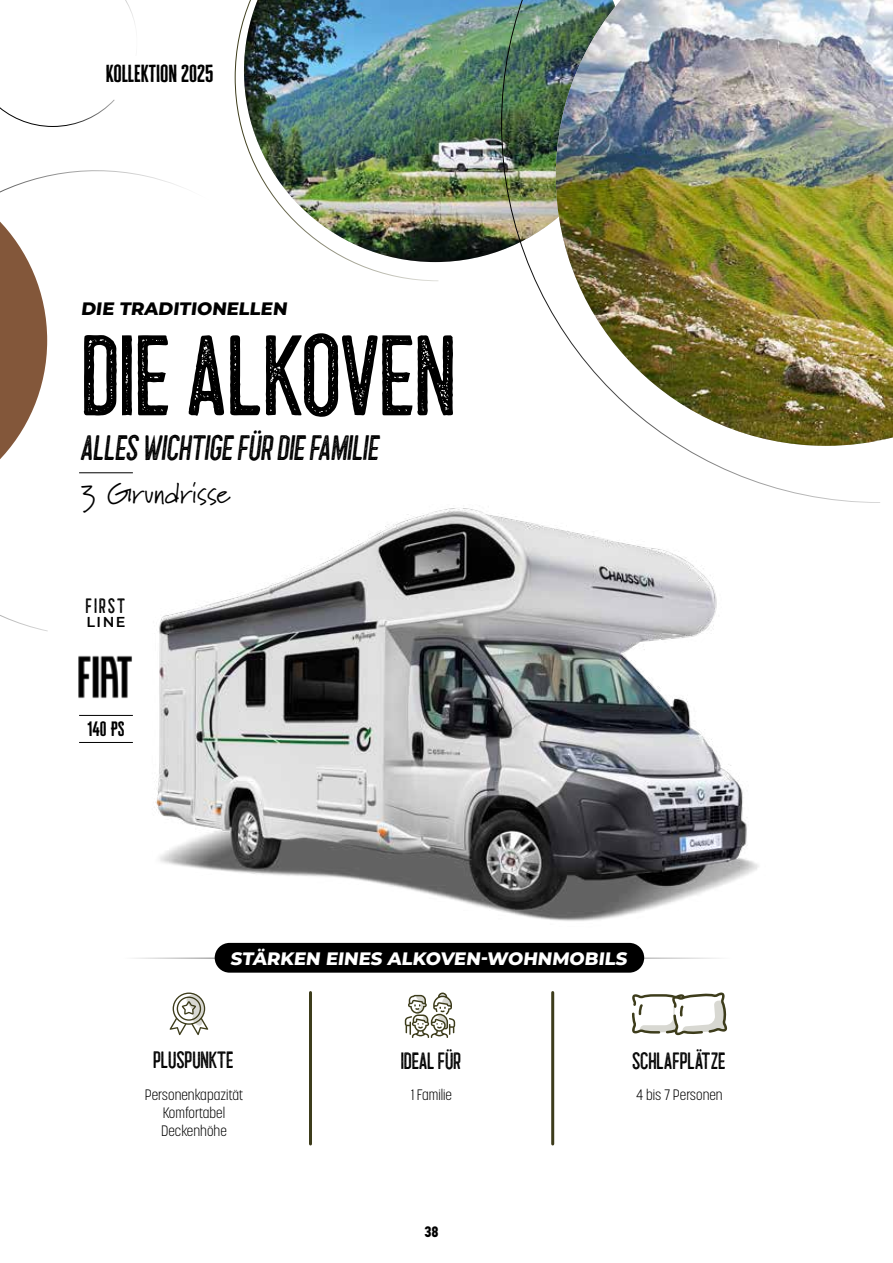
<style>
.page{position:relative;width:893px;height:1263px;background:#fff}
.page>*{position:absolute;margin:0;border:0;box-sizing:border-box;transform-origin:0 0}
.t1{font:109.35px "Hillstown Condensed Aged";color:#000}
.t2{font:33.75px "Hillstown Condensed Aged";color:#000}
.t3{font:28.8px "Marydale";color:#000}
.t4{font:22.5px "Hillstown Condensed Aged";color:#000}
.t5{font:20.1px "Cheddar Gothic Sans";color:#000}
.t6{font:19.8px "Hillstown Condensed Aged";letter-spacing:.1em;color:#000}
.t7{font:800 18px "Montserrat";color:#fff}
.t8{font:800 18px "Montserrat";color:#000}
.t9{font:16.95px "Cheddar Gothic Sans";color:#000}
.t10{font:300 15px/18px "Korolev Condensed";color:#000;text-align:center}
.t11{font:800 15px "Korolev Condensed";color:#000}
.t12{font:600 14.4px "Montserrat";color:#000}
</style>
<div class="page">
<svg style="left:0;top:0;width:135px;height:127px"></svg>
<hr style="left:309px;top:992px;width:3px;height:152px;background:#3d3c1b">
<hr style="left:551px;top:992px;width:3px;height:152px;background:#3d3c1b">
<hr style="left:79px;top:715px;width:54px;height:1px;background:#000">
<hr style="left:79px;top:742px;width:54px;height:1px;background:#000">
<img style="left:78px;top:655px;width:41px;height:44px">
<img style="left:234px;top:0;width:267px;height:281px">
<img style="left:501px;top:0;width:379px;height:503px">
<svg style="left:0;top:170px;width:183px;height:461px"></svg>
<img style="left:556px;top:0;width:337px;height:446px">
<svg style="left:632px;top:992px;width:95px;height:43px"></svg>
<svg style="left:170px;top:992px;width:38px;height:43px"></svg>
<svg style="left:405px;top:992px;width:50px;height:46px"></svg>
<hr style="left:79px;top:472px;width:54px;height:1px;background:#000">
<img style="left:119px;top:488px;width:672px;height:433px">
<hr style="left:500px;top:958px;width:232px;height:1px;background:#000">
<hr style="left:123px;top:958px;width:183px;height:1px;background:#000">
<div style="left:215px;top:943px;width:429px;height:30px;background:#000;border-radius:15px"></div>
<h3 class="t5" style="left:106px;top:61px;width:109px">KOLLEKTION 2025</h3>
<p class="t8" style="left:81px;top:295px;width:211px">DIE TRADITIONELLEN</p>
<h1 class="t1" style="left:84px;top:313px;width:376px">DIE ALKOVEN</h1>
<h2 class="t2" style="left:81px;top:428px;width:304px">ALLES WICHTIGE FÜR DIE FAMILIE</h2>
<h3 class="t3" style="left:81px;top:476px;width:151px">3 Grundrisse</h3>
<h3 class="t6" style="left:86px;top:594px;width:41px">FIRST</h3>
<p class="t12" style="left:87px;top:612px;width:40px">LINE</p>
<p class="t9" style="left:87px;top:718px;width:39px">140 PS</p>
<p class="t7" style="left:230px;top:945px;width:401px">STÄRKEN EINES ALKOVEN-WOHNMOBILS</p>
<h3 class="t4" style="left:154px;top:1047px;width:82px">PLUSPUNKTE</h3>
<p class="t10" style="left:145px;top:1086px;width:100px">Personenkapazität<br>Komfortabel<br>Deckenhöhe</p>
<h3 class="t4" style="left:401px;top:1048px;width:62px">IDEAL FÜR</h3>
<p class="t10" style="left:411px;top:1086px;width:43px">1 Familie</p>
<p class="t11" style="left:425px;top:1222px;width:16px">38</p>
<h3 class="t4" style="left:633px;top:1048px;width:95px">SCHLAFPLÄTZE</h3>
<p class="t10" style="left:636px;top:1086px;width:88px">4 bis 7 Personen</p>
</div>
